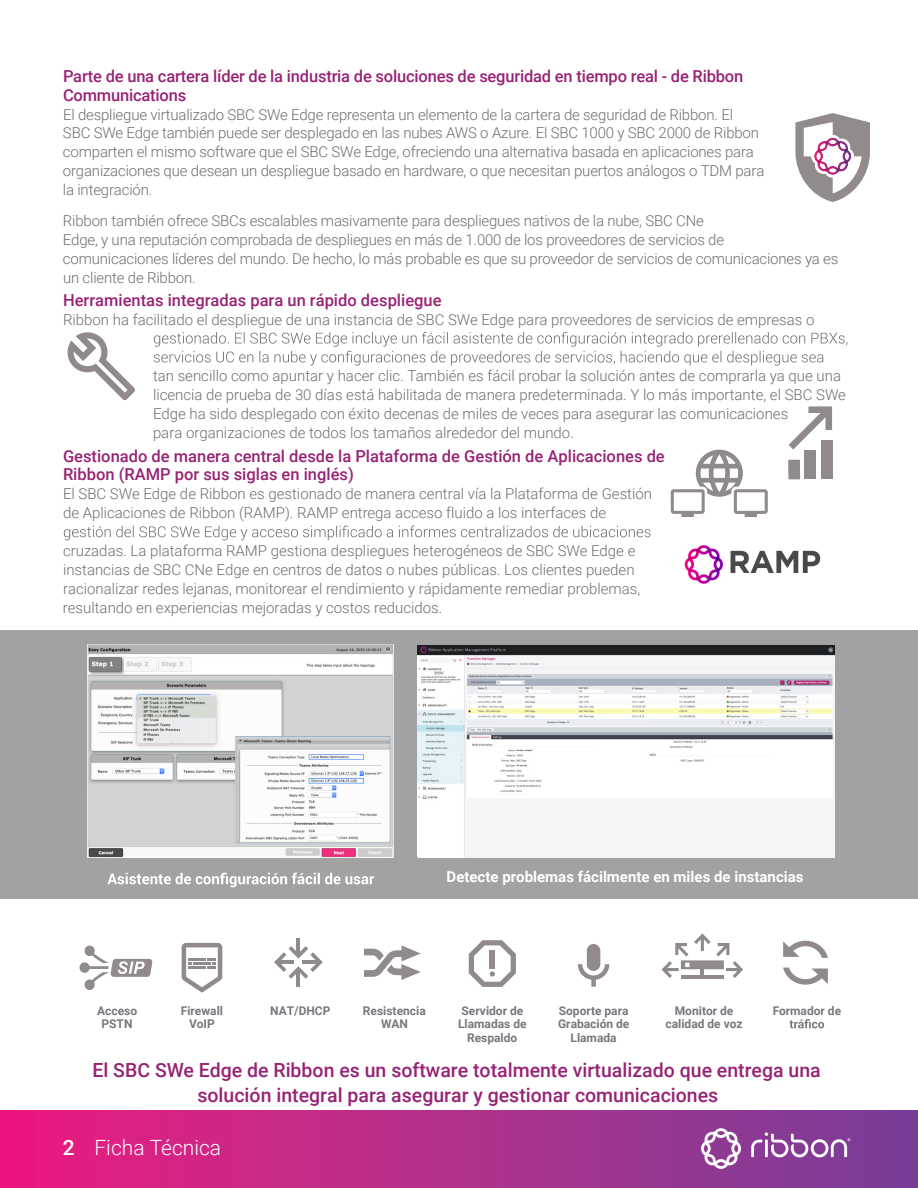
<style>
.page{position:relative;width:918px;height:1188px;background:#fff}
.page>*{position:absolute;margin:0;border:0;box-sizing:border-box;transform-origin:0 0}
.t1{font:300 21px "Roboto";color:#fff}
.t2{font:500 19.5px/24.9px "Roboto";color:#972375;text-align:center}
.t3{font:500 16.5px/18.9px "Roboto";color:#972375}
.t4{font:300 15px/18.9px "Roboto";color:#6d6e71}
.t5{font:700 15px "Roboto";color:#fff}
.t6{font:700 12px/13.5px "Roboto";color:#77787e;text-align:center}
.s1{font-weight:500}
</style>
<div class="page">
<img style="left:0;top:1110px;width:918px;height:78px">
<div style="left:0;top:630px;width:918px;height:269px;background:#a2a2a2"></div>
<svg style="left:670px;top:450px;width:98px;height:67px"></svg>
<svg style="left:789px;top:406px;width:43px;height:43px"></svg>
<div style="left:821px;top:440px;width:11px;height:39px;background:#908b8a"></div>
<div style="left:804px;top:451px;width:12px;height:28px;background:#908b8a"></div>
<div style="left:788px;top:460px;width:12px;height:19px;background:#908b8a"></div>
<svg style="left:107px;top:873px;width:267px;height:14px"></svg>
<svg style="left:789px;top:1019px;width:35px;height:9px"></svg>
<hr style="left:297px;top:938px;width:3px;height:17px;background:#908b8a">
<hr style="left:297px;top:970px;width:3px;height:17px;background:#908b8a">
<svg style="left:274px;top:946px;width:49px;height:33px"></svg>
<hr style="left:303px;top:960px;width:16px;height:4px;background:#908b8a">
<svg style="left:182px;top:943px;width:40px;height:50px"></svg>
<hr style="left:681px;top:976px;width:43px;height:3px;background:#908b8a">
<svg style="left:662px;top:933px;width:81px;height:45px"></svg>
<svg style="left:783px;top:940px;width:45px;height:18px"></svg>
<svg style="left:783px;top:968px;width:45px;height:17px"></svg>
<svg style="left:80px;top:946px;width:73px;height:44px"></svg>
<svg style="left:364px;top:945px;width:57px;height:35px"></svg>
<svg style="left:469px;top:940px;width:47px;height:47px"></svg>
<div style="left:490px;top:951px;width:5px;height:18px;background:#918c8b"></div>
<svg style="left:795px;top:113px;width:75px;height:89px"></svg>
<img style="left:87px;top:645px;width:307px;height:213px">
<div style="left:587px;top:944px;width:13px;height:27px;background:#918c8b;border-radius:7px"></div>
<svg style="left:578px;top:964px;width:31px;height:23px"></svg>
<svg style="left:154px;top:332px;width:693px;height:34px"></svg>
<svg style="left:64px;top:526px;width:586px;height:14px"></svg>
<svg style="left:67px;top:332px;width:68px;height:68px"></svg>
<img style="left:684px;top:545px;width:137px;height:39px">
<img style="left:417px;top:645px;width:418px;height:213px">
<p class="t3" style="left:63px;top:68px;width:682px">Parte de una cartera líder de la industria de soluciones de seguridad en tiempo real - de Ribbon<br>Communications</p>
<p class="t4" style="left:63px;top:106px;width:703px">El despliegue virtualizado SBC SWe Edge representa un elemento de la cartera de seguridad de Ribbon. El<br>SBC SWe Edge también puede ser desplegado en las nubes AWS o Azure. El SBC 1000 y SBC 2000 de Ribbon comparten el mismo software que el SBC SWe Edge, ofreciendo una alternativa basada en aplicaciones para organizaciones que desean un despliegue basado en hardware, o que necesitan puertos análogos o TDM para la integración.</p>
<p class="t4" style="left:63px;top:212px;width:777px">Ribbon también ofrece SBCs escalables masivamente para despliegues nativos de la nube, SBC CNe<br>Edge, y una reputación comprobada de despliegues en más de 1.000 de los proveedores de servicios de<br>comunicaciones líderes del mundo. De hecho, lo más probable es que su proveedor de servicios de comunicaciones ya es un cliente de Ribbon.</p>
<p class="t3" style="left:63px;top:291px;width:380px">Herramientas integradas para un rápido despliegue</p>
<p class="t4" style="left:63px;top:311px;width:753px">Ribbon ha facilitado el despliegue de una instancia de SBC SWe Edge para proveedores de servicios de empresas o</p>
<p class="t4" style="left:153px;top:368px;width:695px">tan sencillo como apuntar y hacer clic. También es fácil probar la solución antes de comprarla ya que una licencia de prueba de 30 días está habilitada de manera predeterminada. Y lo más importante, el SBC SWe Edge ha sido desplegado con éxito decenas de miles de veces para asegurar las comunicaciones<br>para organizaciones de todos los tamaños alrededor del mundo.</p>
<p class="t3" style="left:63px;top:447px;width:603px">Gestionado de manera central desde la Plataforma de Gestión de Aplicaciones de<br>Ribbon (RAMP por sus siglas en inglés)</p>
<p class="t4" style="left:63px;top:486px;width:591px">El SBC SWe Edge de Ribbon es gestionado de manera central vía la Plataforma de Gestión de Aplicaciones de Ribbon (RAMP). RAMP entrega acceso fluido a los interfaces de</p>
<p class="t4" style="left:63px;top:542px;width:579px">cruzadas. La plataforma RAMP gestiona despliegues heterogéneos de SBC SWe Edge e instancias de SBC CNe Edge en centros de datos o nubes públicas. Los clientes pueden racionalizar redes lejanas, monitorear el rendimiento y rápidamente remediar problemas, resultando en experiencias mejoradas y costos reducidos.</p>
<p class="t5" style="left:447px;top:871px;width:358px">Detecte problemas fácilmente en miles de instancias</p>
<p class="t6" style="left:97px;top:1005px;width:42px">Acceso<br>PSTN</p>
<p class="t6" style="left:270px;top:1005px;width:62px">NAT/DHCP</p>
<p class="t6" style="left:363px;top:1005px;width:64px">Resistencia<br>WAN</p>
<p class="t6" style="left:666px;top:1005px;width:79px">Monitor de calidad de voz</p>
<p class="t6" style="left:181px;top:1005px;width:44px">Firewall<br>VoIP</p>
<p class="t6" style="left:773px;top:1005px;width:70px">Formador de</p>
<p class="t6" style="left:458px;top:1005px;width:70px">Servidor de<br>Llamadas de<br>Respaldo</p>
<p class="t6" style="left:558px;top:1005px;width:73px">Soporte para<br>Grabación de<br>Llamada</p>
<h2 class="t2" style="left:92px;top:1059px;width:730px">El SBC SWe Edge de Ribbon es un software totalmente virtualizado que entrega una solución integral para asegurar y gestionar comunicaciones</h2>
<h1 class="t1" style="left:63px;top:1138px;width:160px"><span class="s1">2</span> Ficha Técnica</h1>
</div>
